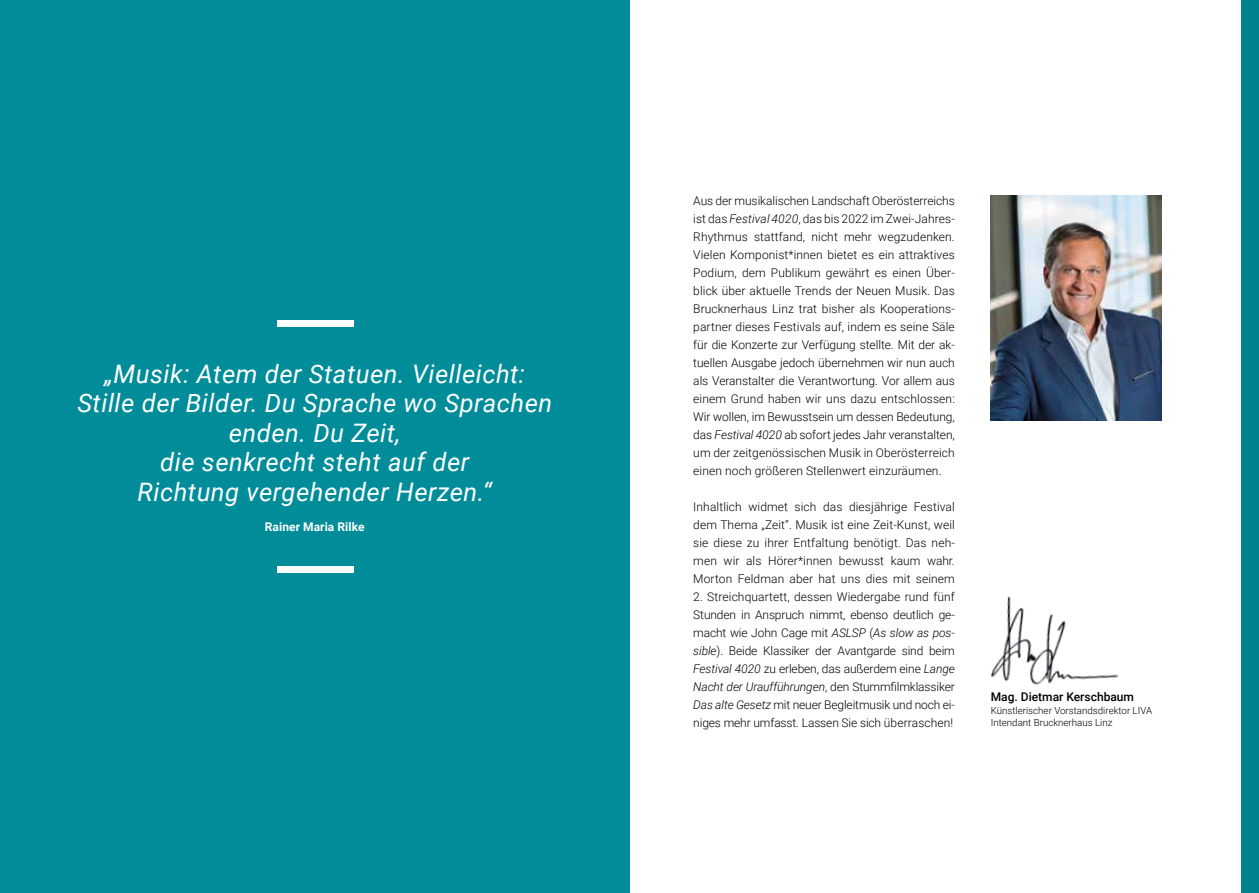
<style>
.page{position:relative;width:1259px;height:893px;background:#fff}
.page>*{position:absolute;margin:0;border:0;box-sizing:border-box;transform-origin:0 0}
.t1{font:italic 25.5px/29.4px "Roboto";letter-spacing:.02em;color:#fff;text-align:center}
.t2{font:300 12px/18px "Roboto";letter-spacing:.01em;color:#000;text-align:justify}
.t3{font:500 12px "Roboto";color:#000}
.t4{font:700 12px "Roboto";letter-spacing:.005em;color:#fff}
.t5{font:300 9.75px/12.8px "Roboto";color:#000}
.s1{font-style:italic}
</style>
<div class="page">
<img style="left:990px;top:196px;width:171px;height:225px">
<img style="left:990px;top:596px;width:129px;height:89px">
<div style="left:1241px;top:0;width:18px;height:893px;background:#00838f"></div>
<div style="left:0;top:0;width:629px;height:893px;background:#008d99"></div>
<div style="left:277px;top:320px;width:76px;height:7px;background:#fff"></div>
<div style="left:277px;top:566px;width:76px;height:7px;background:#fff"></div>
<h1 class="t1" style="left:77px;top:358px;width:476px">„Musik: Atem der Statuen. Vielleicht:<br>Stille der Bilder. Du Sprache wo Sprachen enden. Du Zeit,<br>die senkrecht steht auf der<br>Richtung vergehender Herzen.“</h1>
<p class="t4" style="left:265px;top:518px;width:101px">Rainer Maria Rilke</p>
<p class="t2" style="left:693px;top:191px;width:263px">Aus der musikalischen Landschaft Oberösterreichs ist das <span class="s1">Festival 4020</span>, das bis 2022 im Zwei-Jahres-Rhythmus stattfand, nicht mehr wegzudenken.<br>Vielen Komponist*innen bietet es ein attraktives Podium, dem Publikum gewährt es einen Über&shy;blick über aktuelle Trends der Neuen Musik. Das Brucknerhaus Linz trat bisher als Kooperations&shy;partner dieses Festivals auf, indem es seine Säle für die Konzerte zur Verfügung stellte. Mit der ak&shy;tuellen Ausgabe jedoch übernehmen wir nun auch als Veranstalter die Verantwortung. Vor allem aus einem Grund haben wir uns dazu entschlossen:<br>Wir wollen, im Bewusstsein um dessen Bedeutung, das <span class="s1">Festival 4020</span> ab sofort jedes Jahr veranstalten, um der zeitgenössischen Musik in Oberösterreich einen noch größeren Stellenwert einzuräumen.</p>
<p class="t2" style="left:693px;top:497px;width:263px">Inhaltlich widmet sich das diesjährige Festival dem Thema „Zeit“. Musik ist eine Zeit-Kunst, weil sie diese zu ihrer Entfaltung benötigt. Das neh&shy;men wir als Hörer*innen bewusst kaum wahr.<br>Morton Feldman aber hat uns dies mit seinem</p>
<p class="t2" style="left:693px;top:587px;width:263px">2. Streichquartett, dessen Wiedergabe rund fünf Stunden in Anspruch nimmt, ebenso deutlich ge&shy;macht wie John Cage mit <span class="s1">ASLSP</span> (<span class="s1">As slow as pos&shy;sible</span>). Beide Klassiker der Avantgarde sind beim <span class="s1">Festival 4020</span> zu erleben, das außerdem eine <span class="s1">Lange Nacht der Uraufführungen</span>, den Stummfilmklassiker <span class="s1">Das alte Gesetz</span> mit neuer Begleitmusik und noch ei&shy;niges mehr umfasst. Lassen Sie sich überraschen!</p>
<p class="t3" style="left:990px;top:688px;width:145px">Mag. Dietmar Kerschbaum</p>
<p class="t5" style="left:990px;top:703px;width:163px">Künstlerischer Vorstandsdirektor LIVA<br>Intendant Brucknerhaus Linz</p>
</div>
